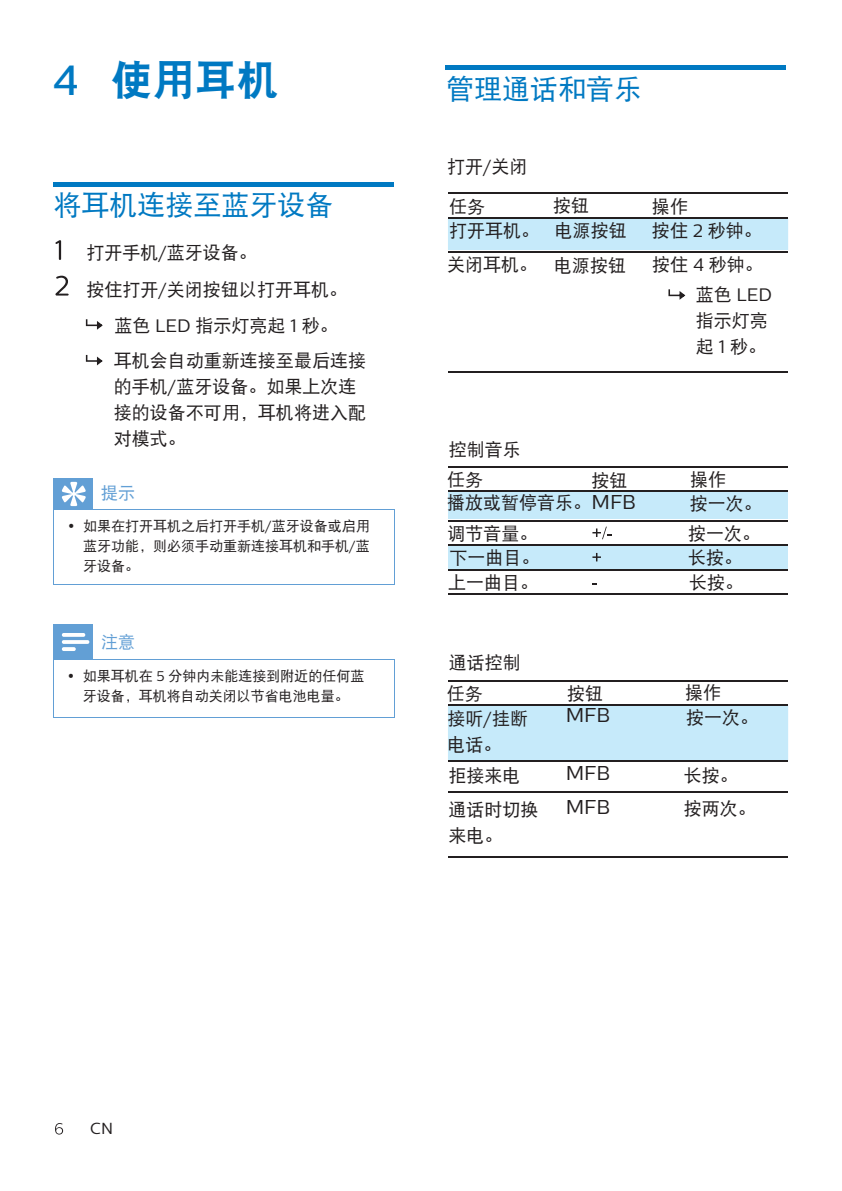
<style>
.page{position:relative;width:842px;height:1191px;background:#fff}
.page>*{position:absolute;margin:0;border:0;box-sizing:border-box;transform-origin:0 0}
.t1{font:42px "DF Hei W9";color:#0079c2}
.t2{font:28px "DF Hei W5";color:#0079c2}
.t3{font:20px "Centrale Sans";color:#231f20}
.t4{font:18px/26px "DF Hei W5";color:#231f20}
.t5{font:18px "Centrale Sans";color:#231f20}
.t6{font:17px "DF Hei W5";color:#629fd5}
.t7{font:16px "Centrale Sans";color:#231f20}
.t8{font:14px/20px "DF Hei W5";color:#231f20;text-align:justify}
.s1{font-family:"Centrale Sans";font-weight:500}
.s2{font-family:"Centrale Sans"}
.s3{font-family:"DF Hei W5"}
.s4{font-family:"Centrale Sans";font-size:20px}
</style>
<div class="page">
<hr style="left:54px;top:182px;width:340px;height:4px;background:#0079c2">
<svg style="left:55px;top:240px;width:6px;height:20px"></svg>
<svg style="left:55px;top:276px;width:14px;height:19px"></svg>
<svg style="left:86px;top:319px;width:17px;height:11px"></svg>
<svg style="left:86px;top:355px;width:17px;height:10px"></svg>
<div style="left:448px;top:218px;width:340px;height:32px;background:#c6eafa"></div>
<hr style="left:448px;top:193px;width:96px;height:1px;background:#231f20">
<hr style="left:544px;top:193px;width:92px;height:1px;background:#231f20">
<hr style="left:636px;top:193px;width:152px;height:1px;background:#231f20">
<hr style="left:448px;top:217px;width:96px;height:1px;background:#231f20">
<hr style="left:544px;top:217px;width:92px;height:1px;background:#231f20">
<hr style="left:636px;top:217px;width:152px;height:1px;background:#231f20">
<hr style="left:448px;top:252px;width:96px;height:1px;background:#231f20">
<hr style="left:544px;top:252px;width:92px;height:1px;background:#231f20">
<hr style="left:636px;top:252px;width:152px;height:1px;background:#231f20">
<hr style="left:448px;top:371px;width:96px;height:1px;background:#231f20">
<hr style="left:544px;top:371px;width:92px;height:1px;background:#231f20">
<hr style="left:636px;top:371px;width:152px;height:1px;background:#231f20">
<svg style="left:668px;top:289px;width:17px;height:11px"></svg>
<div style="left:679px;top:545px;width:109px;height:24px;background:#c6eafa"></div>
<div style="left:581px;top:545px;width:98px;height:24px;background:#c6eafa"></div>
<div style="left:448px;top:545px;width:133px;height:24px;background:#c6eafa"></div>
<div style="left:679px;top:491px;width:109px;height:28px;background:#c6eafa"></div>
<div style="left:581px;top:491px;width:98px;height:28px;background:#c6eafa"></div>
<div style="left:448px;top:491px;width:133px;height:28px;background:#c6eafa"></div>
<hr style="left:448px;top:466px;width:133px;height:1px;background:#231f20">
<hr style="left:581px;top:466px;width:98px;height:1px;background:#231f20">
<hr style="left:679px;top:466px;width:109px;height:1px;background:#231f20">
<hr style="left:448px;top:491px;width:133px;height:1px;background:#231f20">
<hr style="left:581px;top:491px;width:98px;height:1px;background:#231f20">
<hr style="left:679px;top:491px;width:109px;height:1px;background:#231f20">
<hr style="left:448px;top:520px;width:133px;height:1px;background:#231f20">
<hr style="left:581px;top:520px;width:98px;height:1px;background:#231f20">
<hr style="left:679px;top:520px;width:109px;height:1px;background:#231f20">
<hr style="left:448px;top:544px;width:133px;height:1px;background:#231f20">
<hr style="left:581px;top:544px;width:98px;height:1px;background:#231f20">
<hr style="left:679px;top:544px;width:109px;height:1px;background:#231f20">
<hr style="left:448px;top:569px;width:133px;height:1px;background:#231f20">
<hr style="left:581px;top:569px;width:98px;height:1px;background:#231f20">
<hr style="left:679px;top:569px;width:109px;height:1px;background:#231f20">
<hr style="left:448px;top:593px;width:133px;height:1px;background:#231f20">
<hr style="left:581px;top:593px;width:98px;height:1px;background:#231f20">
<hr style="left:679px;top:593px;width:109px;height:1px;background:#231f20">
<svg style="left:592px;top:526px;width:20px;height:13px"></svg>
<svg style="left:592px;top:553px;width:9px;height:8px"></svg>
<div style="left:448px;top:706px;width:340px;height:55px;background:#c6eafa"></div>
<hr style="left:448px;top:680px;width:108px;height:1px;background:#231f20">
<hr style="left:556px;top:680px;width:114px;height:1px;background:#231f20">
<hr style="left:670px;top:680px;width:118px;height:1px;background:#231f20">
<hr style="left:448px;top:705px;width:108px;height:1px;background:#231f20">
<hr style="left:556px;top:705px;width:114px;height:1px;background:#231f20">
<hr style="left:670px;top:705px;width:118px;height:1px;background:#231f20">
<hr style="left:448px;top:761px;width:108px;height:1px;background:#231f20">
<hr style="left:556px;top:761px;width:114px;height:1px;background:#231f20">
<hr style="left:670px;top:761px;width:118px;height:1px;background:#231f20">
<hr style="left:448px;top:792px;width:108px;height:1px;background:#231f20">
<hr style="left:556px;top:792px;width:114px;height:1px;background:#231f20">
<hr style="left:670px;top:792px;width:118px;height:1px;background:#231f20">
<hr style="left:446px;top:66px;width:340px;height:4px;background:#0079c2">
<hr style="left:448px;top:857px;width:108px;height:1px;background:#231f20">
<hr style="left:556px;top:857px;width:114px;height:1px;background:#231f20">
<hr style="left:670px;top:857px;width:118px;height:1px;background:#231f20">
<div style="left:54px;top:478px;width:39px;height:31px;background:#629fd5"></div>
<hr style="left:54px;top:509px;width:1px;height:76px;background:#629fd5">
<hr style="left:394px;top:509px;width:1px;height:76px;background:#629fd5">
<hr style="left:54px;top:584px;width:39px;height:1px;background:#629fd5">
<hr style="left:93px;top:584px;width:301px;height:1px;background:#629fd5">
<hr style="left:92px;top:509px;width:302px;height:1px;background:#629fd5">
<svg style="left:62px;top:482px;width:24px;height:24px"></svg>
<div style="left:54px;top:625px;width:39px;height:34px;background:#629fd5"></div>
<hr style="left:54px;top:659px;width:1px;height:59px;background:#629fd5">
<hr style="left:394px;top:659px;width:1px;height:59px;background:#629fd5">
<hr style="left:54px;top:717px;width:39px;height:1px;background:#629fd5">
<hr style="left:93px;top:717px;width:301px;height:1px;background:#629fd5">
<hr style="left:92px;top:659px;width:302px;height:1px;background:#629fd5">
<svg style="left:62px;top:633px;width:27px;height:18px"></svg>
<svg style="left:55px;top:1123px;width:8px;height:11px"></svg>
<h1 class="t1" style="left:53px;top:59px;width:228px"><span class="s1">4</span> 使用耳机</h1>
<h2 class="t2" style="left:54px;top:191px;width:281px">将耳机连接至蓝牙设备</h2>
<p class="t4" style="left:86px;top:240px;width:172px">打开手机<span class="s2">/</span>蓝牙设备。</p>
<p class="t4" style="left:86px;top:276px;width:262px">按住打开<span class="s2">/</span>关闭按钮以打开耳机。</p>
<p class="t4" style="left:114px;top:312px;width:225px">蓝色 <span class="s2">LED</span> 指示灯亮起 <span class="s2">1</span> 秒。</p>
<p class="t4" style="left:114px;top:347px;width:254px">耳机会自动重新连接至最后连接</p>
<p class="t4" style="left:114px;top:373px;width:254px">的手机<span class="s2">/</span>蓝牙设备。如果上次连接的设备不可用，耳机将进入配对模式。</p>
<p class="t6" style="left:101px;top:485px;width:35px">提示</p>
<p class="t8" style="left:83px;top:516px;width:288px;text-indent:-15px">• 如果在打开耳机之后打开手机<span class="s2">/</span>蓝牙设备或启用蓝牙功能，则必须手动重新连接耳机和手机<span class="s2">/</span>蓝牙设备。</p>
<p class="t6" style="left:101px;top:633px;width:35px">注意</p>
<p class="t8" style="left:68px;top:665px;width:298px;text-align:center">• 如果耳机在 <span class="s2">5</span> 分钟内未能连接到附近的任何蓝牙设备，耳机将自动关闭以节省电池电量。</p>
<h2 class="t2" style="left:446px;top:75px;width:197px">管理通话和音乐</h2>
<p class="t4" style="left:447px;top:153px;width:82px">打开<span class="s2">/</span>关闭</p>
<p class="t4" style="left:449px;top:193px;width:37px">任务</p>
<p class="t4" style="left:553px;top:193px;width:37px">按钮</p>
<p class="t4" style="left:652px;top:193px;width:37px">操作</p>
<p class="t4" style="left:449px;top:217px;width:179px">打开耳机。 电源按钮</p>
<p class="t4" style="left:652px;top:217px;width:111px">按住 <span class="s2">2</span> 秒钟。</p>
<p class="t4" style="left:447px;top:252px;width:180px">关闭耳机。 电源按钮</p>
<p class="t4" style="left:652px;top:251px;width:112px">按住 <span class="s2">4</span> 秒钟。</p>
<p class="t5" style="left:696px;top:284px;width:78px"><span class="s3">蓝色</span> LED</p>
<p class="t4" style="left:696px;top:307px;width:73px">指示灯亮起 <span class="s2">1</span> 秒。</p>
<p class="t4" style="left:447px;top:434px;width:75px;line-height:30.4px">控制音乐任务</p>
<p class="t4" style="left:591px;top:467px;width:37px">按钮</p>
<p class="t4" style="left:690px;top:466px;width:37px">操作</p>
<p class="t4" style="left:447px;top:490px;width:190px">播放或暂停音乐。<span class="s4">MFB</span></p>
<p class="t4" style="left:688px;top:489px;width:75px;line-height:29.4px">按一次。按一次。</p>
<p class="t4" style="left:688px;top:544px;width:56px;line-height:25.4px">长按。长按。</p>
<p class="t4" style="left:447px;top:521px;width:94px;line-height:24.4px;text-align:justify">调节音量。下一曲目。上一曲目。</p>
<p class="t4" style="left:447px;top:646px;width:76px;line-height:31px">通话控制任务</p>
<p class="t4" style="left:447px;top:705px;width:82px">接听<span class="s2">/</span>挂断电话。</p>
<p class="t4" style="left:448px;top:762px;width:73px">拒接来电</p>
<p class="t4" style="left:567px;top:680px;width:37px">按钮</p>
<p class="t4" style="left:685px;top:680px;width:37px">操作</p>
<p class="t3" style="left:566px;top:703px;width:46px">MFB</p>
<p class="t3" style="left:566px;top:761px;width:46px">MFB</p>
<p class="t4" style="left:686px;top:705px;width:73px">按一次。</p>
<p class="t4" style="left:684px;top:762px;width:55px">长按。</p>
<p class="t4" style="left:448px;top:796px;width:91px">通话时切换来电。</p>
<p class="t3" style="left:566px;top:795px;width:46px">MFB</p>
<p class="t4" style="left:684px;top:796px;width:73px">按两次。</p>
<p class="t7" style="left:90px;top:1119px;width:24px">CN</p>
</div>
